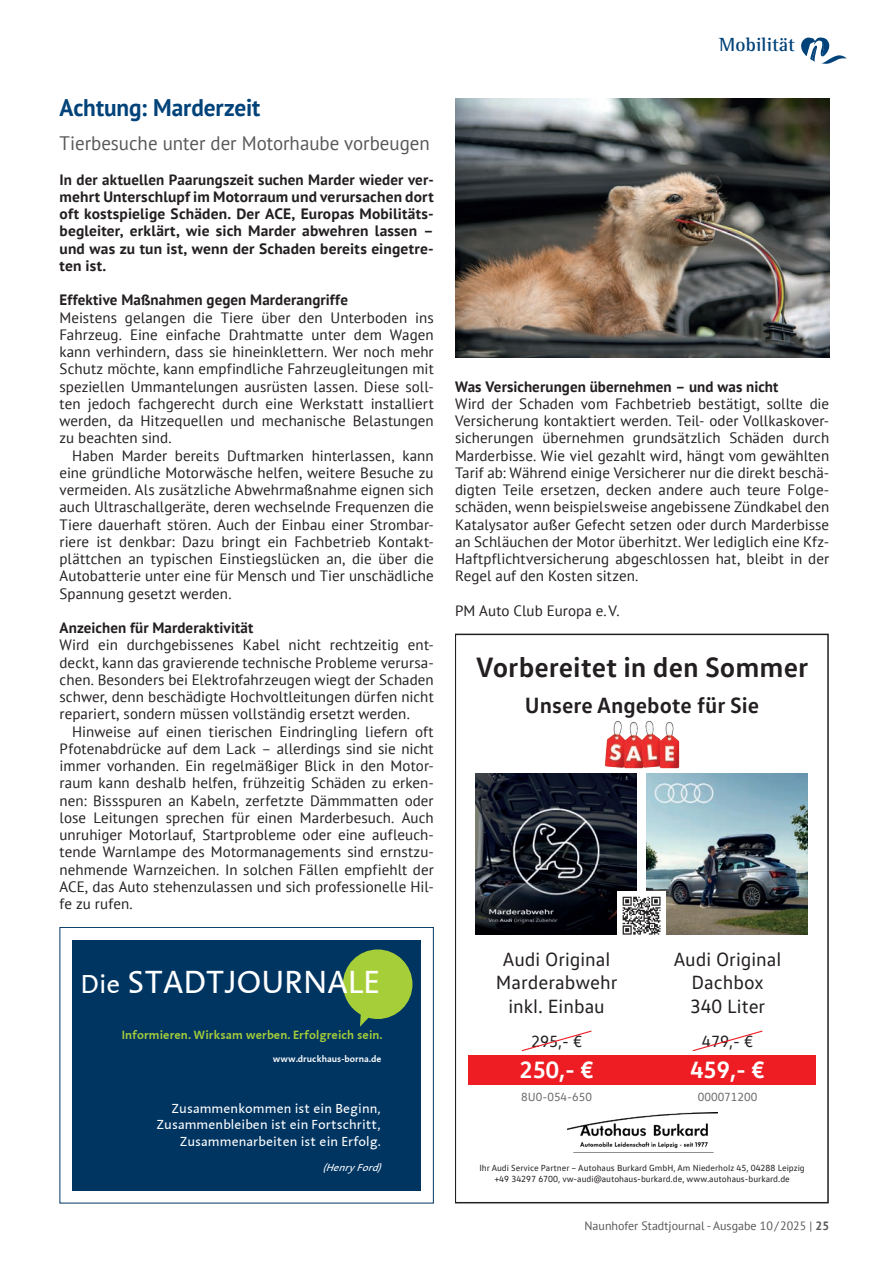
<style>
.page{position:relative;width:893px;height:1263px;background:#fff}
.page>*{position:absolute;margin:0;border:0;box-sizing:border-box;transform-origin:0 0}
.t1{font:33px "Linotype Aroma";color:#fff}
.t2{font:700 28.5px "VW Text";color:#231f20}
.t3{font:700 24px "PT Sans";letter-spacing:-.005em;color:#004279}
.t4{font:700 24px "VW Text";color:#fff}
.t5{font:700 22.5px "VW Text";color:#231f20}
.t6{font:19.5px/23.4px "VW Text";color:#231f20;text-align:center}
.t7{font:19.5px "PT Sans";color:#57585a}
.t8{font:700 19.5px "Rotis Semi Serif Std";letter-spacing:.005em;color:#004279}
.t9{font:16.5px "VW Text";color:#231f20}
.t10{font:15px/17.2px "PT Sans";letter-spacing:.005em;color:#231f20;text-align:justify}
.t11{font:700 15px/17.2px "PT Sans";letter-spacing:.01em;color:#231f20;text-align:justify}
.t12{font:13.5px/16.2px "Linotype Aroma";color:#fff;text-align:right}
.t13{font:600 12.3px "Linotype Aroma";color:#a6ce39}
.t14{font:12px "PT Sans";color:#57585a}
.t15{font:12px "VW Text";color:#6c6d70}
.t16{font:italic 10.5px "Linotype Aroma";color:#fff}
.t17{font:600 9.45px "Linotype Aroma";color:#fff}
.t18{font:9px/10.8px "VW Text";color:#231f20;text-align:center}
.s1{font-size:26.7px}
.s2{font-weight:700}
</style>
<div class="page">
<svg style="left:801px;top:37px;width:46px;height:27px"></svg>
<div style="left:60px;top:927px;width:374px;height:276px;border:1px solid #003562"></div>
<div style="left:72px;top:940px;width:349px;height:251px;background:#003562"></div>
<svg style="left:343px;top:949px;width:69px;height:78px"></svg>
<img style="left:455px;top:98px;width:374px;height:259px">
<img style="left:476px;top:773px;width:161px;height:161px">
<img style="left:647px;top:773px;width:160px;height:161px">
<img style="left:617px;top:891px;width:49px;height:44px">
<img style="left:604px;top:720px;width:76px;height:49px">
<img style="left:567px;top:1112px;width:150px;height:41px">
<div style="left:468px;top:1054px;width:348px;height:30px;background:#ee1d23"></div>
<svg style="left:521px;top:1030px;width:71px;height:22px"></svg>
<svg style="left:692px;top:1030px;width:71px;height:22px"></svg>
<div style="left:455px;top:634px;width:374px;height:569px;border:2px solid #231f20"></div>
<h3 class="t3" style="left:60px;top:91px;width:202px">Achtung: Marderzeit</h3>
<h3 class="t7" style="left:60px;top:131px;width:372px">Tierbesuche unter der Motorhaube vorbeugen</h3>
<p class="t11" style="left:60px;top:170px;width:376px">In der aktuellen Paarungszeit suchen Marder wieder ver&shy;mehrt Unterschlupf im Motorraum und verursachen dort oft kostspielige Schäden. Der ACE, Europas Mobilitäts&shy;begleiter, erklärt, wie sich Marder abwehren lassen – und was zu tun ist, wenn der Schaden bereits eingetre&shy;ten ist.</p>
<p class="t11" style="left:60px;top:291px;width:290px">Effektive Maßnahmen gegen Marderangriffe</p>
<p class="t10" style="left:60px;top:308px;width:376px">Meistens gelangen die Tiere über den Unterboden ins Fahrzeug. Eine einfache Drahtmatte unter dem Wagen kann verhindern, dass sie hineinklettern. Wer noch mehr Schutz möchte, kann empfindliche Fahrzeugleitungen mit speziellen Ummantelungen ausrüsten lassen. Diese soll&shy;ten jedoch fachgerecht durch eine Werkstatt installiert werden, da Hitzequellen und mechanische Belastungen zu beachten sind.</p>
<p class="t10" style="left:60px;top:446px;width:376px;text-indent:13px">Haben Marder bereits Duftmarken hinterlassen, kann eine gründliche Motorwäsche helfen, weitere Besuche zu vermeiden. Als zusätzliche Abwehrmaßnahme eignen sich auch Ultraschallgeräte, deren wechselnde Frequenzen die Tiere dauerhaft stören. Auch der Einbau einer Strombar&shy;riere ist denkbar: Dazu bringt ein Fachbetrieb Kontakt&shy;plättchen an typischen Einstiegslücken an, die über die Autobatterie unter eine für Mensch und Tier unschädliche Spannung gesetzt werden.</p>
<p class="t11" style="left:60px;top:619px;width:195px">Anzeichen für Marderaktivität</p>
<p class="t10" style="left:60px;top:636px;width:376px">Wird ein durchgebissenes Kabel nicht rechtzeitig ent&shy;deckt, kann das gravierende technische Probleme verursa&shy;chen. Besonders bei Elektrofahrzeugen wiegt der Schaden schwer, denn beschädigte Hochvoltleitungen dürfen nicht repariert, sondern müssen vollständig ersetzt werden.</p>
<p class="t10" style="left:60px;top:722px;width:376px;text-indent:13px">Hinweise auf einen tierischen Eindringling liefern oft Pfotenabdrücke auf dem Lack – allerdings sind sie nicht immer vorhanden. Ein regelmäßiger Blick in den Motor&shy;raum kann deshalb helfen, frühzeitig Schäden zu erken&shy;nen: Bissspuren an Kabeln, zerfetzte Dämmmatten oder lose Leitungen sprechen für einen Marderbesuch. Auch unruhiger Motorlauf, Startprobleme oder eine aufleuch&shy;tende Warnlampe des Motormanagements sind ernstzu&shy;nehmende Warnzeichen. In solchen Fällen empfiehlt der ACE, das Auto stehenzulassen und sich professionelle Hil&shy;fe zu rufen.</p>
<h1 class="t1" style="left:81px;top:961px;width:301px"><span class="s1">Die</span> STADTJOURNALE</h1>
<p class="t13" style="left:122px;top:1027px;width:262px">Informieren. Wirksam werben. Erfolgreich sein.</p>
<p class="t17" style="left:273px;top:1052px;width:110px">www.druckhaus-borna.de</p>
<p class="t12" style="left:157px;top:1100px;width:226px">Zusammenkommen ist ein Beginn,<br>Zusammenbleiben ist ein Fortschritt,<br>Zusammenarbeiten ist ein Erfolg.</p>
<p class="t16" style="left:323px;top:1160px;width:64px">(HenryFord)</p>
<h3 class="t8" style="left:719px;top:33px;width:77px">Mobilität</h3>
<p class="t11" style="left:455px;top:377px;width:325px">Was Versicherungen übernehmen – und was nicht</p>
<p class="t10" style="left:455px;top:395px;width:376px">Wird der Schaden vom Fachbetrieb bestätigt, sollte die Versicherung kontaktiert werden. Teil- oder Vollkaskover&shy;sicherungen übernehmen grundsätzlich Schäden durch Marderbisse. Wie viel gezahlt wird, hängt vom gewählten Tarif ab: Während einige Versicherer nur die direkt beschä&shy;digten Teile ersetzen, decken andere auch teure Folge&shy;schäden, wenn beispielsweise angebissene Zündkabel den Katalysator außer Gefecht setzen oder durch Marderbisse an Schläuchen der Motor überhitzt. Wer lediglich eine Kfz-Haftpflichtversicherung abgeschlossen hat, bleibt in der Regel auf den Kosten sitzen.</p>
<p class="t10" style="left:455px;top:602px;width:166px">PM Auto Club Europa e.V.</p>
<h2 class="t2" style="left:476px;top:649px;width:334px">Vorbereitet in den Sommer</h2>
<h3 class="t5" style="left:525px;top:690px;width:236px">Unsere Angebote für Sie</h3>
<h3 class="t6" style="left:496px;top:947px;width:123px">Audi Original<br>Marderabwehr inkl. Einbau</h3>
<h3 class="t6" style="left:674px;top:947px;width:109px">Audi Original<br>Dachbox<br>340 Liter</h3>
<p class="t9" style="left:531px;top:1031px;width:53px">295,- €</p>
<p class="t9" style="left:702px;top:1031px;width:53px">479,- €</p>
<h3 class="t4" style="left:519px;top:1054px;width:76px">250,- €</h3>
<h3 class="t4" style="left:690px;top:1054px;width:76px">459,- €</h3>
<p class="t15" style="left:521px;top:1089px;width:72px">8U0-054-650</p>
<p class="t15" style="left:698px;top:1089px;width:61px">000071200</p>
<p class="t18" style="left:479px;top:1163px;width:327px">Ihr Audi Service Partner – Autohaus Burkard GmbH, Am Niederholz 45, 04288 Leipzig +49 34297 6700, vw-audi@autohaus-burkard.de, www.autohaus-burkard.de</p>
<p class="t14" style="left:585px;top:1218px;width:246px">Naunhofer Stadtjournal - Ausgabe 10/2025 | <span class="s2">25</span></p>
</div>
